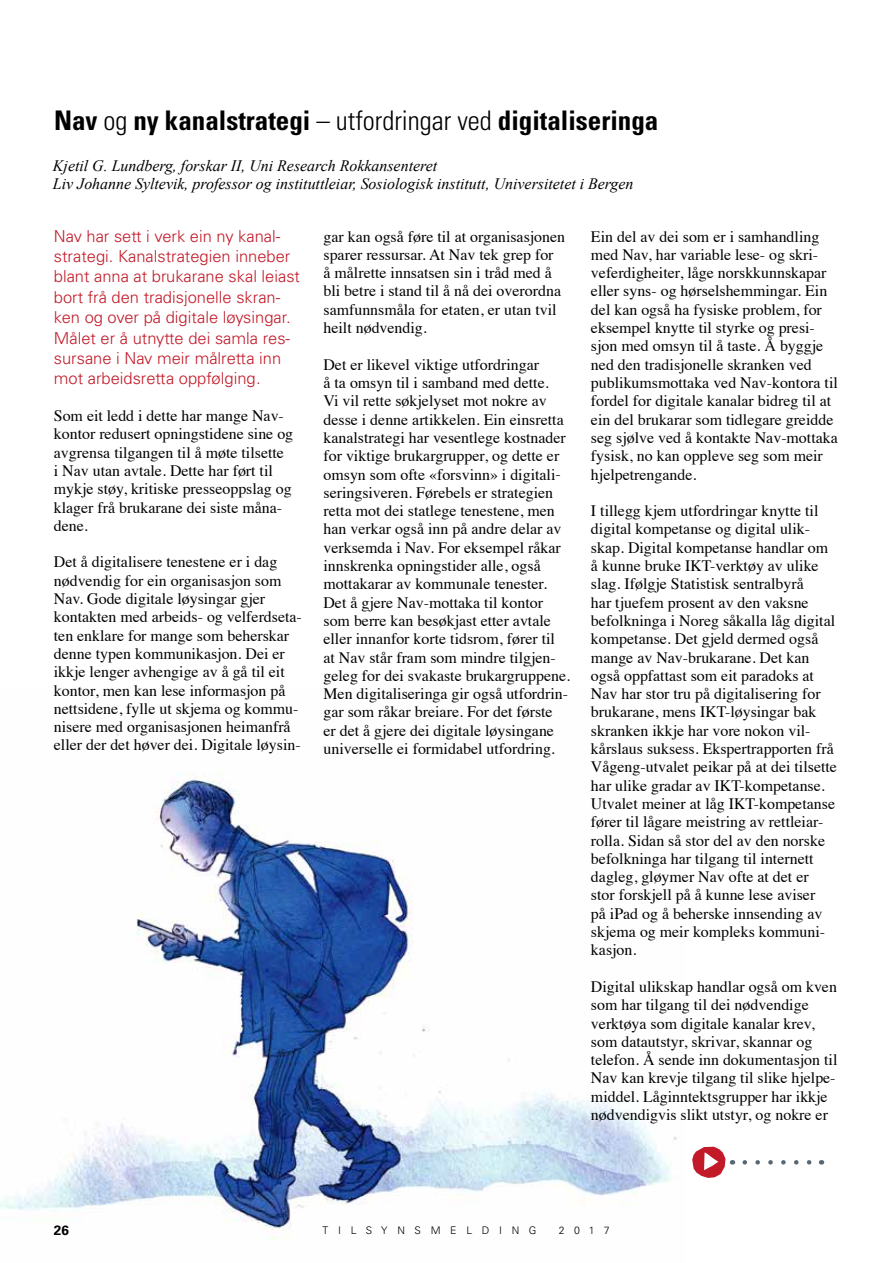
<style>
.page{position:relative;width:893px;height:1263px;background:#fff}
.page>*{position:absolute;margin:0;border:0;box-sizing:border-box;transform-origin:0 0}
.t1{font:700 condensed 27px "Univers LT Std";color:#000}
.t2{font:300 16.5px/20.4px "Univers LT Std";color:#c21a29}
.t3{font:15.9px/18.3px "Times";color:#000}
.t4{font:italic 15.9px/18.3px "Times New Roman";color:#000}
.t5{font:700 13.5px "Univers LT Std";color:#000}
.t6{font:300 10.5px "Univers LT Std";letter-spacing:.92em;color:#000}
.s1{font-weight:300}
</style>
<div class="page">
<img style="left:0;top:733px;width:677px;height:506px">
<svg style="left:692px;top:1147px;width:33px;height:31px"></svg>
<svg style="left:745px;top:1160px;width:67px;height:4px"></svg>
<h1 class="t1" style="left:54px;top:104px;width:606px">Nav <span class="s1">og</span> ny kanalstrategi <span class="s1">– utfordringar ved</span> digitaliseringa</h1>
<p class="t4" style="left:53px;top:156px;width:582px">Kjetil G. Lundberg, forskar II, Uni Research Rokkansenteret<br>Liv Johanne Syltevik, professor og instituttleiar, Sosiologisk institutt, Universitetet i Bergen</p>
<p class="t2" style="left:54px;top:226px;width:248px">Nav har sett i verk ein ny kanal&shy;strategi. Kanalstrategien inneber blant anna at brukarane skal leiast bort frå den tradisjonelle skran&shy;ken og over på digitale løysingar.<br>Målet er å utnytte dei samla res&shy;sursane i Nav meir målretta inn mot arbeidsretta oppfølging.</p>
<p class="t3" style="left:54px;top:405px;width:241px">Som eit ledd i dette har mange Nav&shy;kontor redusert opningstidene sine og avgrensa tilgangen til å møte tilsette<br>i Nav utan avtale. Dette har ført til mykje støy, kritiske presseoppslag og klager frå brukarane dei siste måna&shy;dene.</p>
<p class="t3" style="left:54px;top:552px;width:250px">Det å digitalisere tenestene er i dag nødvendig for ein organisasjon som Nav. Gode digitale løysingar gjer kontakten med arbeids- og velferdseta&shy;ten enklare for mange som beherskar denne typen kommunikasjon. Dei er ikkje lenger avhengige av å gå til eit kontor, men kan lese informasjon på nettsidene, fylle ut skjema og kommu&shy;nisere med organisasjonen heimanfrå eller der det høver dei. Digitale løysin-</p>
<p class="t3" style="left:323px;top:226px;width:243px">gar kan også føre til at organisasjonen sparer ressursar. At Nav tek grep for<br>å målrette innsatsen sin i tråd med å bli betre i stand til å nå dei overordna samfunnsmåla for etaten, er utan tvil heilt nødvendig.</p>
<p class="t3" style="left:323px;top:354px;width:248px">Det er likevel viktige utfordringar<br>å ta omsyn til i samband med dette.<br>Vi vil rette søkjelyset mot nokre av desse i denne artikkelen. Ein einsretta kanalstrategi har vesentlege kostnader for viktige brukargrupper, og dette er omsyn som ofte «forsvinn» i digitali&shy;seringsiveren. Førebels er strategien retta mot dei statlege tenestene, men han verkar også inn på andre delar av verksemda i Nav. For eksempel råkar innskrenka opningstider alle, også mottakarar av kommunale tenester.<br>Det å gjere Nav-mottaka til kontor som berre kan besøkjast etter avtale eller innanfor korte tidsrom, fører til at Nav står fram som mindre tilgjen&shy;geleg for dei svakaste brukargruppene.<br>Men digitaliseringa gir også utfordrin&shy;gar som råkar breiare. For det første<br>er det å gjere dei digitale løysingane universelle ei formidabel utfordring.</p>
<p class="t3" style="left:591px;top:226px;width:248px">Ein del av dei som er i samhandling med Nav, har variable lese- og skri&shy;veferdigheiter, låge norskkunnskapar eller syns- og hørselshemmingar. Ein del kan også ha fysiske problem, for eksempel knytte til styrke og presi&shy;sjon med omsyn til å taste. Å byggje ned den tradisjonelle skranken ved publikumsmottaka ved Nav-kontora til fordel for digitale kanalar bidreg til at ein del brukarar som tidlegare greidde seg sjølve ved å kontakte Nav-mottaka fysisk, no kan oppleve seg som meir hjelpetrengande.</p>
<p class="t3" style="left:591px;top:500px;width:247px">I tillegg kjem utfordringar knytte til digital kompetanse og digital ulik&shy;skap. Digital kompetanse handlar om å kunne bruke IKT-verktøy av ulike slag. Ifølgje Statistisk sentralbyrå<br>har tjuefem prosent av den vaksne befolkninga i Noreg såkalla låg digital kompetanse. Det gjeld dermed også mange av Nav-brukarane. Det kan også oppfattast som eit paradoks at Nav har stor tru på digitalisering for brukarane, mens IKT-løysingar bak skranken ikkje har vore nokon vil&shy;kårslaus suksess. Ekspertrapporten frå Vågeng-utvalet peikar på at dei tilsette har ulike gradar av IKT-kompetanse.<br>Utvalet meiner at låg IKT-kompetanse fører til lågare meistring av rettleiar&shy;rolla. Sidan så stor del av den norske befolkninga har tilgang til internett dagleg, gløymer Nav ofte at det er<br>stor forskjell på å kunne lese aviser<br>på iPad og å beherske innsending av skjema og meir kompleks kommuni&shy;kasjon.</p>
<p class="t3" style="left:591px;top:976px;width:248px">Digital ulikskap handlar også om kven som har tilgang til dei nødvendige verktøya som digitale kanalar krev, som datautstyr, skrivar, skannar og telefon. Å sende inn dokumentasjon til Nav kan krevje tilgang til slike hjelpe&shy;middel. Låginntektsgrupper har ikkje nødvendigvis slikt utstyr, og nokre er</p>
<p class="t5" style="left:54px;top:1222px;width:17px">26</p>
<p class="t6" style="left:323px;top:1224px;width:215px">TILSYNSMELDING</p>
<p class="t6" style="left:559px;top:1224px;width:52px">2017</p>
</div>
